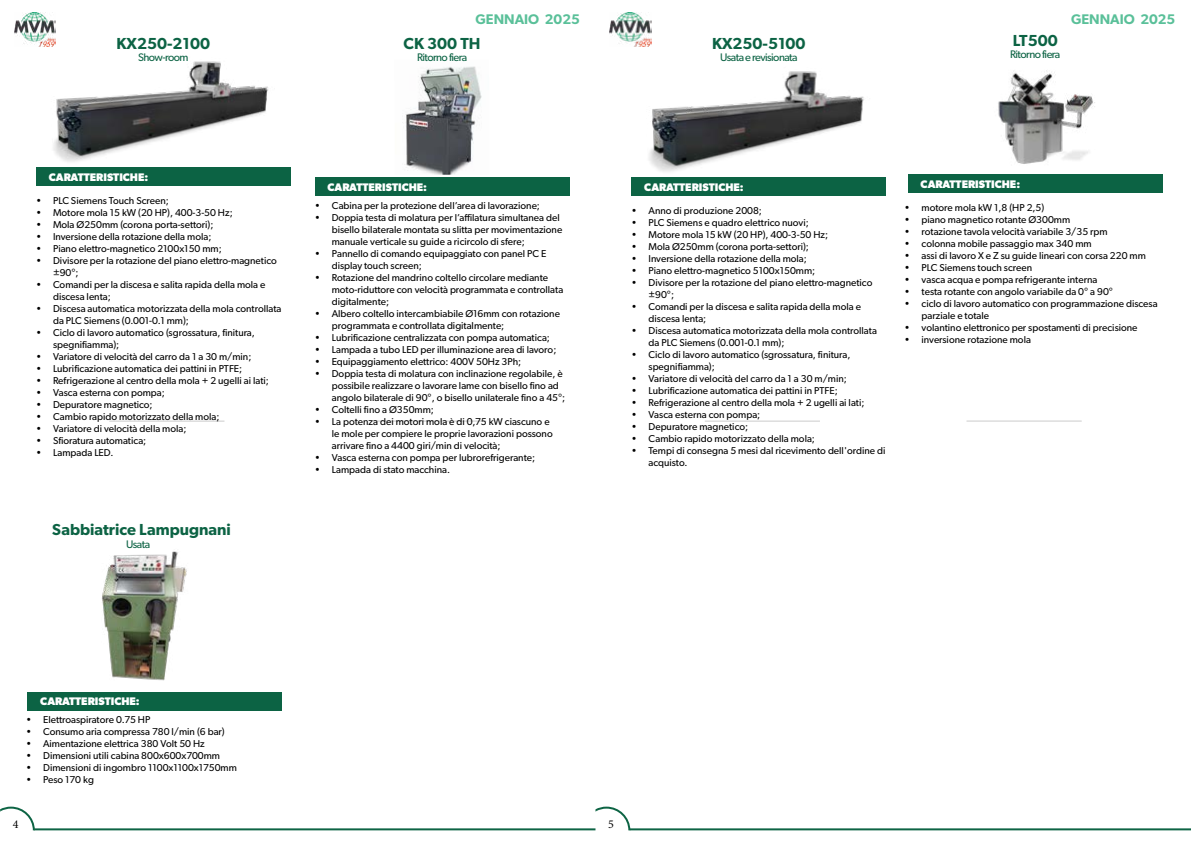
<style>
.page{position:relative;width:1191px;height:842px;background:#fff}
.page>*{position:absolute;margin:0;border:0;box-sizing:border-box;transform-origin:0 0}
.t1{font:600 16px "Gibson";color:#0c6344}
.t2{font:600 14px "Gibson";color:#5ac099}
.t3{font:12px "Minion Pro";color:#000}
.t4{font:700 11px "Gibson";color:#fff}
.t5{font:11px "Gibson";letter-spacing:-.05em;color:#0c6344}
.t6{font:10px/12px "Gibson";color:#000}
</style>
<div class="page">
<img style="left:14px;top:13px;width:42px;height:33px">
<img style="left:609px;top:13px;width:42px;height:33px">
<hr style="left:109px;top:421px;width:115px;height:1px;background:#cbcbcb">
<hr style="left:705px;top:421px;width:115px;height:1px;background:#cbcbcb">
<hr style="left:371px;top:421px;width:115px;height:1px;background:#cbcbcb">
<hr style="left:966px;top:421px;width:115px;height:1px;background:#cbcbcb">
<hr style="left:34px;top:828px;width:561px;height:2px;background:#0d6444">
<hr style="left:629px;top:828px;width:562px;height:2px;background:#0d6444">
<svg style="left:0;top:806px;width:36px;height:25px"></svg>
<svg style="left:593px;top:806px;width:38px;height:25px"></svg>
<div style="left:36px;top:167px;width:255px;height:19px;background:#0c6344"></div>
<img style="left:402px;top:66px;width:80px;height:109px">
<div style="left:315px;top:177px;width:254px;height:19px;background:#0c6344"></div>
<img style="left:53px;top:61px;width:216px;height:101px">
<div style="left:631px;top:177px;width:255px;height:19px;background:#0c6344"></div>
<img style="left:102px;top:551px;width:85px;height:129px">
<div style="left:27px;top:692px;width:255px;height:18px;background:#0c6344"></div>
<img style="left:649px;top:71px;width:215px;height:101px">
<div style="left:908px;top:175px;width:254px;height:18px;background:#0c6344"></div>
<img style="left:993px;top:70px;width:102px;height:105px">
<h1 class="t1" style="left:117px;top:34px;width:95px">KX250-2100</h1>
<p class="t5" style="left:138px;top:50px;width:52px">Show-room</p>
<h2 class="t2" style="left:475px;top:11px;width:106px">GENNAIO 2025</h2>
<h2 class="t2" style="left:1071px;top:11px;width:106px">GENNAIO 2025</h2>
<h1 class="t1" style="left:403px;top:34px;width:78px">CK 300 TH</h1>
<p class="t5" style="left:417px;top:50px;width:52px">Ritorno fiera</p>
<h1 class="t1" style="left:712px;top:34px;width:95px">KX250-5100</h1>
<p class="t5" style="left:720px;top:50px;width:79px">Usata e revisionata</p>
<h1 class="t1" style="left:1012px;top:31px;width:46px">LT500</h1>
<p class="t5" style="left:1010px;top:48px;width:52px">Ritorno fiera</p>
<p class="t4" style="left:49px;top:171px;width:101px">CARATTERISTICHE:</p>
<p class="t6" style="left:36px;top:194px;width:134px">• PLC Siemens Touch Screen;</p>
<p class="t6" style="left:36px;top:206px;width:198px">• Motore mola 15 kW (20 HP), 400-3-50 Hz;</p>
<p class="t6" style="left:36px;top:218px;width:179px">• Mola Ø250mm (corona porta-settori);</p>
<p class="t6" style="left:36px;top:230px;width:177px">• Inversione della rotazione della mola;</p>
<p class="t6" style="left:36px;top:242px;width:187px">• Piano elettro-magnetico 2100x150 mm;</p>
<p class="t6" style="left:53px;top:254px;width:225px;text-indent:-17px">• Divisore per la rotazione del piano elettro-magnetico ±90°;</p>
<p class="t6" style="left:53px;top:278px;width:214px;text-indent:-17px">• Comandi per la discesa e salita rapida della mola e discesa lenta;</p>
<p class="t6" style="left:53px;top:302px;width:230px;text-indent:-17px">• Discesa automatica motorizzata della mola controllata da PLC Siemens (0.001-0.1 mm);</p>
<p class="t6" style="left:53px;top:326px;width:203px;text-indent:-17px">• Ciclo di lavoro automatico (sgrossatura, finitura, spegnifiamma);</p>
<p class="t6" style="left:36px;top:350px;width:217px">• Variatore di velocità del carro da 1 a 30 m/min;</p>
<p class="t6" style="left:36px;top:362px;width:208px">• Lubrificazione automatica dei pattini in PTFE;</p>
<p class="t6" style="left:36px;top:374px;width:234px">• Refrigerazione al centro della mola + 2 ugelli ai lati;</p>
<p class="t6" style="left:36px;top:386px;width:130px">• Vasca esterna con pompa;</p>
<p class="t6" style="left:36px;top:398px;width:118px">• Depuratore magnetico;</p>
<p class="t6" style="left:36px;top:410px;width:185px">• Cambio rapido motorizzato della mola;</p>
<p class="t6" style="left:36px;top:422px;width:152px">• Variatore di velocità della mola;</p>
<p class="t6" style="left:36px;top:434px;width:112px">• Sfioratura automatica;</p>
<p class="t6" style="left:36px;top:446px;width:79px">• Lampada LED.</p>
<h1 class="t1" style="left:52px;top:520px;width:180px">Sabbiatrice Lampugnani</h1>
<p class="t5" style="left:126px;top:537px;width:25px">Usata</p>
<p class="t4" style="left:327px;top:181px;width:101px">CARATTERISTICHE:</p>
<p class="t6" style="left:315px;top:200px;width:227px">• Cabina per la protezione dell’area di lavorazione;</p>
<p class="t6" style="left:332px;top:212px;width:232px;text-indent:-17px">• Doppia testa di molatura per l’affilatura simultanea del bisello bilaterale montata su slitta per movimentazione manuale verticale su guide a ricircolo di sfere;</p>
<p class="t6" style="left:332px;top:248px;width:216px;text-indent:-17px">• Pannello di comando equipaggiato con panel PC E display touch screen;</p>
<p class="t6" style="left:332px;top:272px;width:233px;text-indent:-17px">• Rotazione del mandrino coltello circolare mediante moto-riduttore con velocità programmata e controllata digitalmente;</p>
<p class="t6" style="left:332px;top:308px;width:230px;text-indent:-17px">• Albero coltello intercambiabile Ø16mm con rotazione programmata e controllata digitalmente;</p>
<p class="t6" style="left:315px;top:332px;width:237px">• Lubrificazione centralizzata con pompa automatica;</p>
<p class="t6" style="left:315px;top:344px;width:243px">• Lampada a tubo LED per illuminazione area di lavoro;</p>
<p class="t6" style="left:315px;top:356px;width:208px">• Equipaggiamento elettrico: 400V 50Hz 3Ph;</p>
<p class="t6" style="left:332px;top:368px;width:235px;text-indent:-17px">• Doppia testa di molatura con inclinazione regolabile, è possibile realizzare o lavorare lame con bisello fino ad angolo bilaterale di 90°, o bisello unilaterale fino a 45°;</p>
<p class="t6" style="left:315px;top:404px;width:121px">• Coltelli fino a Ø350mm;</p>
<p class="t6" style="left:332px;top:416px;width:222px;text-indent:-17px">• La potenza dei motori mola è di 0,75 kW ciascuno e le mole per compiere le proprie lavorazioni possono arrivare fino a 4400 giri/min di velocità;</p>
<p class="t6" style="left:315px;top:452px;width:222px">• Vasca esterna con pompa per lubrorefrigerante;</p>
<p class="t6" style="left:315px;top:464px;width:137px">• Lampada di stato macchina.</p>
<p class="t4" style="left:644px;top:181px;width:101px">CARATTERISTICHE:</p>
<p class="t6" style="left:631px;top:204px;width:132px">• Anno di produzione 2008;</p>
<p class="t6" style="left:631px;top:216px;width:179px">• PLC Siemens e quadro elettrico nuovi;</p>
<p class="t6" style="left:631px;top:228px;width:198px">• Motore mola 15 kW (20 HP), 400-3-50 Hz;</p>
<p class="t6" style="left:631px;top:240px;width:179px">• Mola Ø250mm (corona porta-settori);</p>
<p class="t6" style="left:631px;top:252px;width:177px">• Inversione della rotazione della mola;</p>
<p class="t6" style="left:631px;top:264px;width:185px">• Piano elettro-magnetico 5100x150mm;</p>
<p class="t6" style="left:648px;top:276px;width:225px;text-indent:-17px">• Divisore per la rotazione del piano elettro-magnetico ±90°;</p>
<p class="t6" style="left:648px;top:300px;width:214px;text-indent:-17px">• Comandi per la discesa e salita rapida della mola e discesa lenta;</p>
<p class="t6" style="left:648px;top:324px;width:230px;text-indent:-17px">• Discesa automatica motorizzata della mola controllata da PLC Siemens (0.001-0.1 mm);</p>
<p class="t6" style="left:648px;top:348px;width:203px;text-indent:-17px">• Ciclo di lavoro automatico (sgrossatura, finitura, spegnifiamma);</p>
<p class="t6" style="left:631px;top:372px;width:217px">• Variatore di velocità del carro da 1 a 30 m/min;</p>
<p class="t6" style="left:631px;top:384px;width:208px">• Lubrificazione automatica dei pattini in PTFE;</p>
<p class="t6" style="left:631px;top:396px;width:234px">• Refrigerazione al centro della mola + 2 ugelli ai lati;</p>
<p class="t6" style="left:631px;top:408px;width:130px">• Vasca esterna con pompa;</p>
<p class="t6" style="left:631px;top:420px;width:118px">• Depuratore magnetico;</p>
<p class="t6" style="left:631px;top:432px;width:185px">• Cambio rapido motorizzato della mola;</p>
<p class="t6" style="left:648px;top:444px;width:238px;text-indent:-17px">• Tempi di consegna 5 mesi dal ricevimento dell'ordine di acquisto.</p>
<p class="t4" style="left:920px;top:178px;width:101px">CARATTERISTICHE:</p>
<p class="t6" style="left:904px;top:201px;width:141px">• motore mola kW 1,8 (HP 2,5)</p>
<p class="t6" style="left:904px;top:213px;width:167px">• piano magnetico rotante Ø300mm</p>
<p class="t6" style="left:904px;top:225px;width:205px">• rotazione tavola velocità variabile 3/35 rpm</p>
<p class="t6" style="left:904px;top:237px;width:188px">• colonna mobile passaggio max 340 mm</p>
<p class="t6" style="left:904px;top:249px;width:243px">• assi di lavoro X e Z su guide lineari con corsa 220 mm</p>
<p class="t6" style="left:904px;top:261px;width:129px">• PLC Siemens touch screen</p>
<p class="t6" style="left:904px;top:273px;width:194px">• vasca acqua e pompa refrigerante interna</p>
<p class="t6" style="left:904px;top:285px;width:210px">• testa rotante con angolo variabile da 0° a 90°</p>
<p class="t6" style="left:921px;top:297px;width:237px;text-indent:-17px">• ciclo di lavoro automatico con programmazione discesa parziale e totale</p>
<p class="t6" style="left:904px;top:321px;width:234px">• volantino elettronico per spostamenti di precisione</p>
<p class="t6" style="left:904px;top:333px;width:128px">• inversione rotazione mola</p>
<p class="t4" style="left:40px;top:695px;width:101px">CARATTERISTICHE:</p>
<p class="t6" style="left:26px;top:713px;width:126px">• Elettroaspiratore 0.75 HP</p>
<p class="t6" style="left:26px;top:725px;width:200px">• Consumo aria compressa 780 l/min (6 bar)</p>
<p class="t6" style="left:26px;top:737px;width:180px">• Aimentazione elettrica 380 Volt 50 Hz</p>
<p class="t6" style="left:26px;top:749px;width:196px">• Dimensioni utili cabina 800x600x700mm</p>
<p class="t6" style="left:26px;top:761px;width:212px">• Dimensioni di ingombro 1100x1100x1750mm</p>
<p class="t6" style="left:26px;top:773px;width:69px">• Peso 170 kg</p>
<p class="t3" style="left:13px;top:816px;width:7px">4</p>
<p class="t3" style="left:608px;top:816px;width:7px">5</p>
</div>
